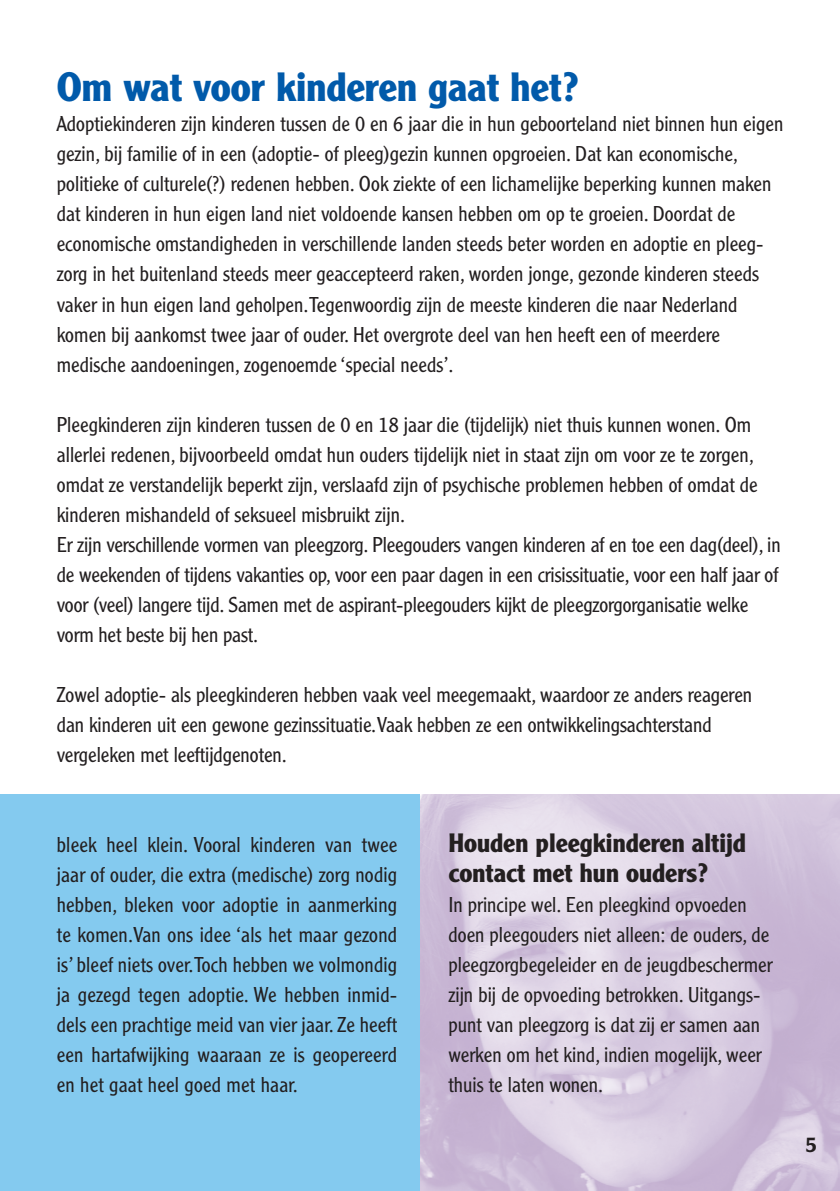
<style>
.page{position:relative;width:840px;height:1191px;background:#fff}
.page>*{position:absolute;margin:0;border:0;box-sizing:border-box;transform-origin:0 0}
.t1{font:700 40px "Clearface Gothic LT Std";color:#015aaa}
.t2{font:700 26px/30px "Clearface Gothic LT Std";color:#231f20}
.t3{font:300 21px/30px "Clearface Gothic LT Std";color:#231f20}
.t4{font:500 21px "Clearface Gothic LT Std";color:#231f20}
</style>
<div class="page">
<div style="left:0;top:794px;width:839px;height:397px;background:#84caef"></div>
<img style="left:420px;top:794px;width:419px;height:397px">
<h1 class="t1" style="left:57px;top:64px;width:522px">Om wat voor kinderen gaat het?</h1>
<p class="t3" style="left:57px;top:109px;width:727px">Adoptiekinderen zijn kinderen tussen de 0 en 6 jaar die in hun geboorteland niet binnen hun eigen gezin, bij familie of in een (adoptie- of pleeg)gezin kunnen opgroeien. Dat kan economische, politieke of culturele(?) redenen hebben. Ook ziekte of een lichamelijke beperking kunnen maken dat kinderen in hun eigen land niet voldoende kansen hebben om op te groeien. Doordat de economische omstandigheden in verschillende landen steeds beter worden en adoptie en pleeg&shy;zorg in het buitenland steeds meer geaccepteerd raken, worden jonge, gezonde kinderen steeds vaker in hun eigen land geholpen. Tegenwoordig zijn de meeste kinderen die naar Nederland komen bij aankomst twee jaar of ouder. Het overgrote deel van hen heeft een of meerdere medische aandoeningen, zogenoemde ‘special needs’.</p>
<p class="t3" style="left:57px;top:409px;width:725px">Pleegkinderen zijn kinderen tussen de 0 en 18 jaar die (tijdelijk) niet thuis kunnen wonen. Om allerlei redenen, bijvoorbeeld omdat hun ouders tijdelijk niet in staat zijn om voor ze te zorgen, omdat ze verstandelijk beperkt zijn, verslaafd zijn of psychische problemen hebben of omdat de kinderen mishandeld of seksueel misbruikt zijn.<br>Er zijn verschillende vormen van pleegzorg. Pleegouders vangen kinderen af en toe een dag(deel), in de weekenden of tijdens vakanties op, voor een paar dagen in een crisissituatie, voor een half jaar of voor (veel) langere tijd. Samen met de aspirant-pleegouders kijkt de pleegzorgorganisatie welke vorm het beste bij hen past.</p>
<p class="t3" style="left:57px;top:679px;width:696px">Zowel adoptie- als pleegkinderen hebben vaak veel meegemaakt, waardoor ze anders reageren dan kinderen uit een gewone gezinssituatie. Vaak hebben ze een ontwikkelingsachterstand vergeleken met leeftijdgenoten.</p>
<p class="t3" style="left:57px;top:829px;width:342px;text-align:justify">bleek heel klein. Vooral kinderen van twee jaar of ouder, die extra (medische) zorg nodig hebben, bleken voor adoptie in aanmerking te komen.Van ons idee ‘als het maar gezond is’ bleef niets over. Toch hebben we volmondig ja gezegd tegen adoptie. We hebben inmid&shy;dels een prachtige meid van vier jaar. Ze heeft een hartafwijking waaraan ze is geopereerd en het gaat heel goed met haar.</p>
<p class="t2" style="left:448px;top:827px;width:299px">Houden pleegkinderen altijd contact met hun ouders?</p>
<p class="t3" style="left:448px;top:889px;width:325px">In principe wel. Een pleegkind opvoeden doen pleegouders niet alleen: de ouders, de pleegzorgbegeleider en de jeugdbeschermer zijn bij de opvoeding betrokken. Uitgangs&shy;punt van pleegzorg is dat zij er samen aan werken om het kind, indien mogelijk, weer thuis te laten wonen.</p>
<p class="t4" style="left:805px;top:1131px;width:12px">5</p>
</div>
